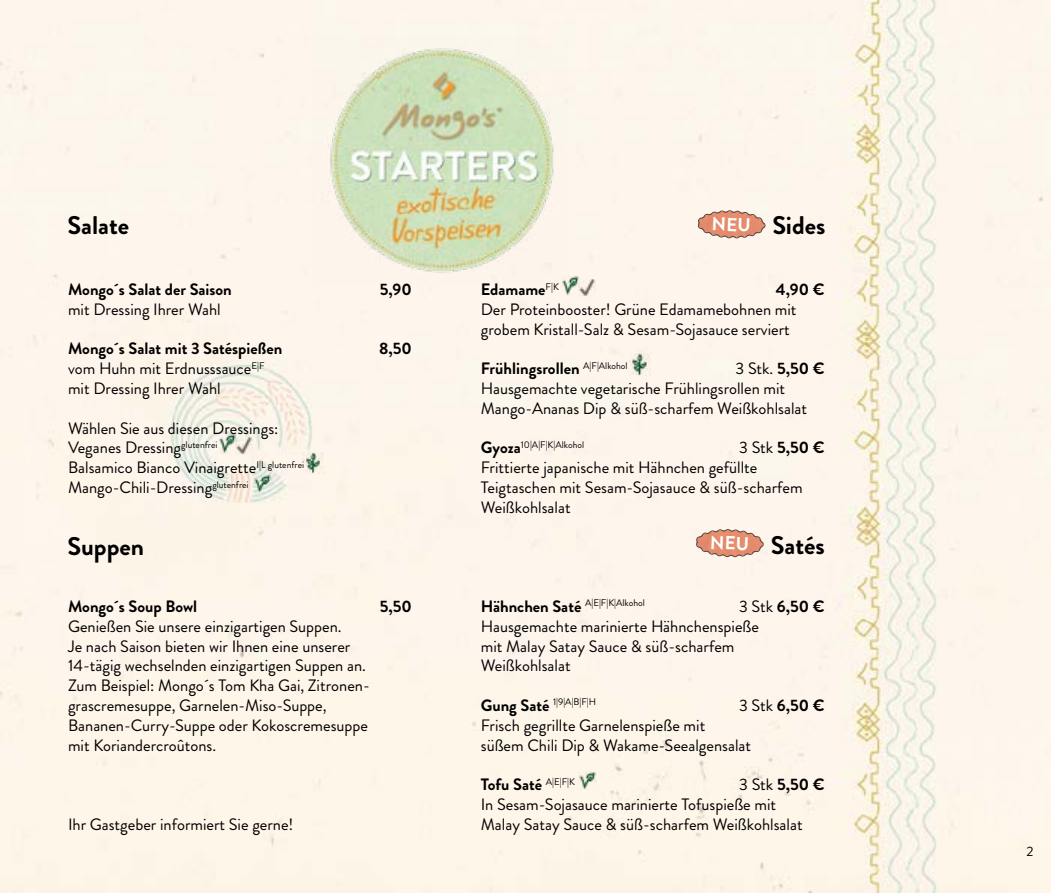
<style>
.page{position:relative;width:1051px;height:893px;background:#fff}
.page>*{position:absolute;margin:0;border:0;box-sizing:border-box;transform-origin:0 0}
.t1{font:700 25.5px "Brandon Grotesque";color:#000}
.t2{font:16.5px/19.8px "Brandon Grotesque";color:#000}
.t3{font:700 16.5px "Brandon Grotesque";color:#000}
.t4{font:13.5px "Brandon Grotesque";color:#000}
.t5{font:9.6px "Brandon Grotesque";color:#000}
.s1{font-weight:700}
.s2{font-weight:700;font-size:16.5px}
.s3{font-weight:400}
</style>
<div class="page">
<div style="left:0;top:0;width:1050px;height:893px;background:#fef5ec"></div>
<img style="left:314px;top:37px;width:254px;height:247px">
<img style="left:253px;top:474px;width:18px;height:18px">
<img style="left:302px;top:452px;width:22px;height:22px">
<img style="left:237px;top:437px;width:16px;height:17px">
<img style="left:218px;top:434px;width:19px;height:20px">
<img style="left:629px;top:354px;width:21px;height:22px">
<img style="left:578px;top:771px;width:18px;height:18px">
<img style="left:579px;top:278px;width:16px;height:18px">
<img style="left:561px;top:275px;width:18px;height:21px">
<svg style="left:697px;top:210px;width:68px;height:29px"></svg>
<svg style="left:696px;top:529px;width:67px;height:29px"></svg>
<h1 class="t1" style="left:68px;top:207px;width:63px">Salate</h1>
<h1 class="t1" style="left:772px;top:207px;width:55px">Sides</h1>
<p class="t3" style="left:68px;top:278px;width:165px">Mongo´s Salat der Saison</p>
<p class="t3" style="left:380px;top:278px;width:33px">5,90</p>
<p class="t2" style="left:68px;top:300px;width:154px">mit Dressing Ihrer Wahl</p>
<p class="t3" style="left:68px;top:337px;width:216px">Mongo´s Salat mit 3 Satéspießen</p>
<p class="t3" style="left:379px;top:337px;width:34px">8,50</p>
<p class="t2" style="left:68px;top:359px;width:198px">vom Huhn mit Erdnusssauce<sup>E|F </sup>mit Dressing Ihrer Wahl</p>
<p class="t2" style="left:68px;top:418px;width:237px">Wählen Sie aus diesen Dressings:<br>Veganes Dressing<sup>glutenfrei<br></sup>Balsamico Bianco Vinaigrette<sup>I|L</sup> <sup>glutenfrei </sup>Mango-Chili-Dressing<sup>glutenfrei</sup></p>
<p class="t3" style="left:480px;top:278px;width:80px">Edamame<sup>F|K</sup></p>
<p class="t3" style="left:775px;top:278px;width:50px">4,90 €</p>
<p class="t2" style="left:480px;top:300px;width:317px">Der Proteinbooster! Grüne Edamamebohnen mit grobem Kristall-Salz &amp; Sesam-Sojasauce serviert</p>
<p class="t3" style="left:480px;top:357px;width:148px">Frühlingsrollen <sup>A|F|Alkohol</sup></p>
<p class="t2" style="left:480px;top:359px;width:345px;text-indent:255px">3 Stk. <span class="s1">5,50 €<br></span>Hausgemachte vegetarische Frühlingsrollen mit<br>Mango-Ananas Dip &amp; süß-scharfem Weißkohlsalat</p>
<p class="t5" style="left:480px;top:438px;width:105px"><span class="s2">Gyoza</span>10|A|F|K|Alkohol</p>
<p class="t2" style="left:480px;top:438px;width:345px;text-indent:258px">3 Stk <span class="s1">5,50 €<br></span>Frittierte japanische mit Hähnchen gefüllte<br>Teigtaschen mit Sesam-Sojasauce &amp; süß-scharfem<br>Weißkohlsalat</p>
<h1 class="t1" style="left:68px;top:528px;width:78px">Suppen</h1>
<h1 class="t1" style="left:770px;top:528px;width:55px">Satés</h1>
<p class="t3" style="left:68px;top:595px;width:131px">Mongo´s Soup Bowl</p>
<p class="t3" style="left:380px;top:595px;width:34px">5,50</p>
<p class="t2" style="left:68px;top:616px;width:303px">Genießen Sie unsere einzigartigen Suppen.<br>Je nach Saison bieten wir Ihnen eine unserer 14-tägig wechselnden einzigartigen Suppen an.<br>Zum Beispiel: Mongo´s Tom Kha Gai, Zitronen&shy;grascremesuppe, Garnelen-Miso-Suppe, Bananen-Curry-Suppe oder Kokoscremesuppe mit Koriandercroûtons.</p>
<p class="t2" style="left:68px;top:814px;width:227px">Ihr Gastgeber informiert Sie gerne!</p>
<p class="t5" style="left:480px;top:596px;width:166px"><span class="s2">Hähnchen Saté</span> A|E|F|K|Alkohol</p>
<p class="t2" style="left:480px;top:597px;width:345px;text-indent:258px">3 Stk <span class="s1">6,50 €<br></span>Hausgemachte marinierte Hähnchenspieße<br>mit Malay Satay Sauce &amp; süß-scharfem<br>Weißkohlsalat</p>
<p class="t5" style="left:480px;top:695px;width:117px"><span class="s2">Gung Saté</span> 1|9|A|B|F|H</p>
<p class="t3" style="left:739px;top:694px;width:87px"><span class="s3">3 Stk</span> 6,50 €</p>
<p class="t2" style="left:480px;top:715px;width:272px">Frisch gegrillte Garnelenspieße mit süßem Chili Dip &amp; Wakame-Seealgensalat</p>
<p class="t3" style="left:480px;top:773px;width:96px">Tofu Saté <sup>A|E|F|K</sup></p>
<p class="t2" style="left:480px;top:775px;width:345px;text-indent:258px">3 Stk <span class="s1">5,50 €<br></span>In Sesam-Sojasauce marinierte Tofuspieße mit<br>Malay Satay Sauce &amp; süß-scharfem Weißkohlsalat</p>
<p class="t4" style="left:1026px;top:842px;width:9px">2</p>
</div>
